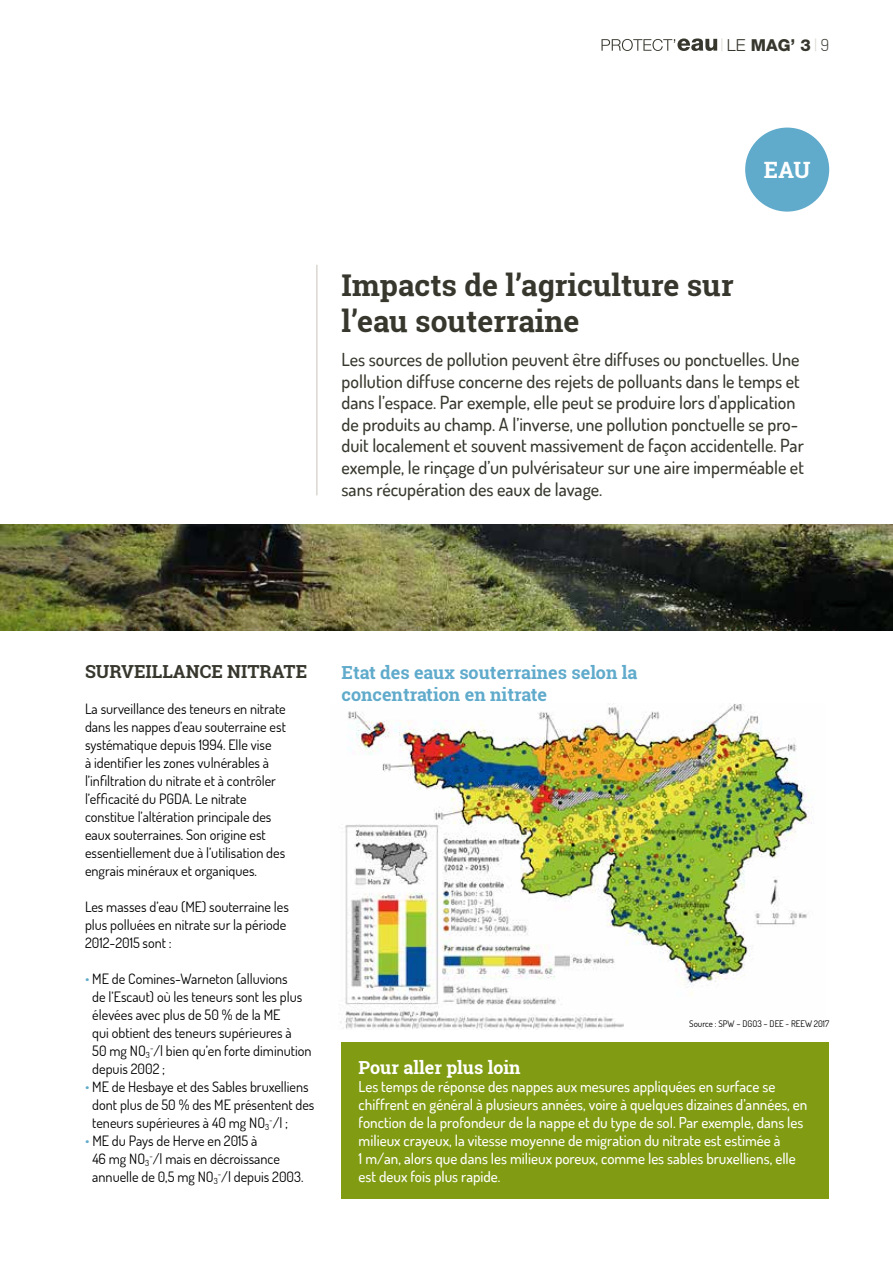
<style>
.page{position:relative;width:893px;height:1263px;background:#fff}
.page>*{position:absolute;margin:0;border:0;box-sizing:border-box;transform-origin:0 0}
.t1{font:700 30px/36px "Roboto Slab";color:#37372e}
.t2{font:700 22.5px "Roboto Slab";color:#fff}
.t3{font:500 18px/21.6px "Dosis";color:#37372e}
.t4{font:700 18px/21.6px "Roboto Slab";color:#60aacb}
.t5{font:700 18px "Roboto Slab";color:#37372e}
.t6{font:700 18px "Roboto Slab";color:#fff}
.t7{font:800 16.5px "Helvetica Neue";color:#37372e}
.t8{font:500 15px/18px "Dosis";color:#fff}
.t9{font:14.25px/18px "Dosis";color:#000}
.t10{font:9px "Dosis";color:#000}
.s1{font-family:"Dosis";font-weight:300;color:#dad7d0}
.s2{font-weight:300}
.s3{font-family:"Dosis";font-weight:300}
.s4{color:#60aacb}
</style>
<div class="page">
<div style="left:342px;top:1042px;width:487px;height:157px;background:#819c13"></div>
<svg style="left:601px;top:38px;width:116px;height:13px"></svg>
<div style="left:745px;top:128px;width:84px;height:84px;background:#60aacb;border-radius:50%"></div>
<img style="left:340px;top:704px;width:474px;height:326px">
<img style="left:0;top:524px;width:893px;height:106px">
<hr style="left:316px;top:265px;width:2px;height:230px;background:#dad7d0">
<p class="t7" style="left:720px;top:35px;width:110px"><span class="s1">|</span> <span class="s2">LE</span> MAG’ 3 <span class="s1">|</span> <span class="s3">9</span></p>
<h2 class="t2" style="left:764px;top:155px;width:48px">EAU</h2>
<h1 class="t1" style="left:342px;top:267px;width:394px">Impacts de l’agriculture sur l’eau souterraine</h1>
<p class="t3" style="left:342px;top:348px;width:464px">Les sources de pollution peuvent être diffuses ou ponctuelles. Une pollution diffuse concerne des rejets de polluants dans le temps et dans l’espace. Par exemple, elle peut se produire lors d'application de produits au champ. A l’inverse, une pollution ponctuelle se pro&shy;duit localement et souvent massivement de façon accidentelle. Par exemple, le rinçage d’un pulvérisateur sur une aire imperméable et sans récupération des eaux de lavage.</p>
<p class="t5" style="left:85px;top:659px;width:224px">SURVEILLANCE NITRATE</p>
<p class="t9" style="left:85px;top:699px;width:202px">La surveillance des teneurs en nitrate dans les nappes d’eau souterraine est systématique depuis 1994. Elle vise<br>à identifier les zones vulnérables à l’infiltration du nitrate et à contrôler l’efficacité du PGDA. Le nitrate constitue l’altération principale des eaux souterraines. Son origine est essentiellement due à l’utilisation des engrais minéraux et organiques.</p>
<p class="t9" style="left:85px;top:897px;width:205px">Les masses d’eau (ME) souterraine les plus polluées en nitrate sur la période<br>2012-2015 sont :</p>
<p class="t9" style="left:92px;top:969px;width:221px;text-indent:-7px"><span class="s4">•</span> ME de Comines-Warneton (alluvions<br>de l’Escaut) où les teneurs sont les plus élevées avec plus de 50 % de la ME<br>qui obtient des teneurs supérieures à<br>50 mg NO<sub>3</sub><sup>-</sup>/l bien qu’en forte diminution depuis 2002 ;</p>
<p class="t9" style="left:92px;top:1077px;width:224px;text-indent:-7px"><span class="s4">•</span> ME de Hesbaye et des Sables bruxelliens dont plus de 50 % des ME présentent des teneurs supérieures à 40 mg NO<sub>3</sub><sup>-</sup>/l ;</p>
<p class="t9" style="left:92px;top:1131px;width:213px;text-indent:-7px"><span class="s4">•</span> ME du Pays de Herve en 2015 à<br>46 mg NO<sub>3</sub><sup>-</sup>/l mais en décroissance annuelle de 0,5 mg NO<sub>3</sub><sup>-</sup>/l depuis 2003.</p>
<p class="t4" style="left:342px;top:662px;width:297px">Etat des eaux souterraines selon la concentration en nitrate</p>
<p class="t10" style="left:689px;top:1018px;width:141px">Source : SPW – DGO3 – DEE - REEW 2017</p>
<p class="t6" style="left:359px;top:1055px;width:164px">Pour aller plus loin</p>
<p class="t8" style="left:359px;top:1077px;width:450px">Les temps de réponse des nappes aux mesures appliquées en surface se chiffrent en général à plusieurs années, voire à quelques dizaines d’années, en fonction de la profondeur de la nappe et du type de sol. Par exemple, dans les milieux crayeux, la vitesse moyenne de migration du nitrate est estimée à<br>1 m/an, alors que dans les milieux poreux, comme les sables bruxelliens, elle est deux fois plus rapide.</p>
</div>
